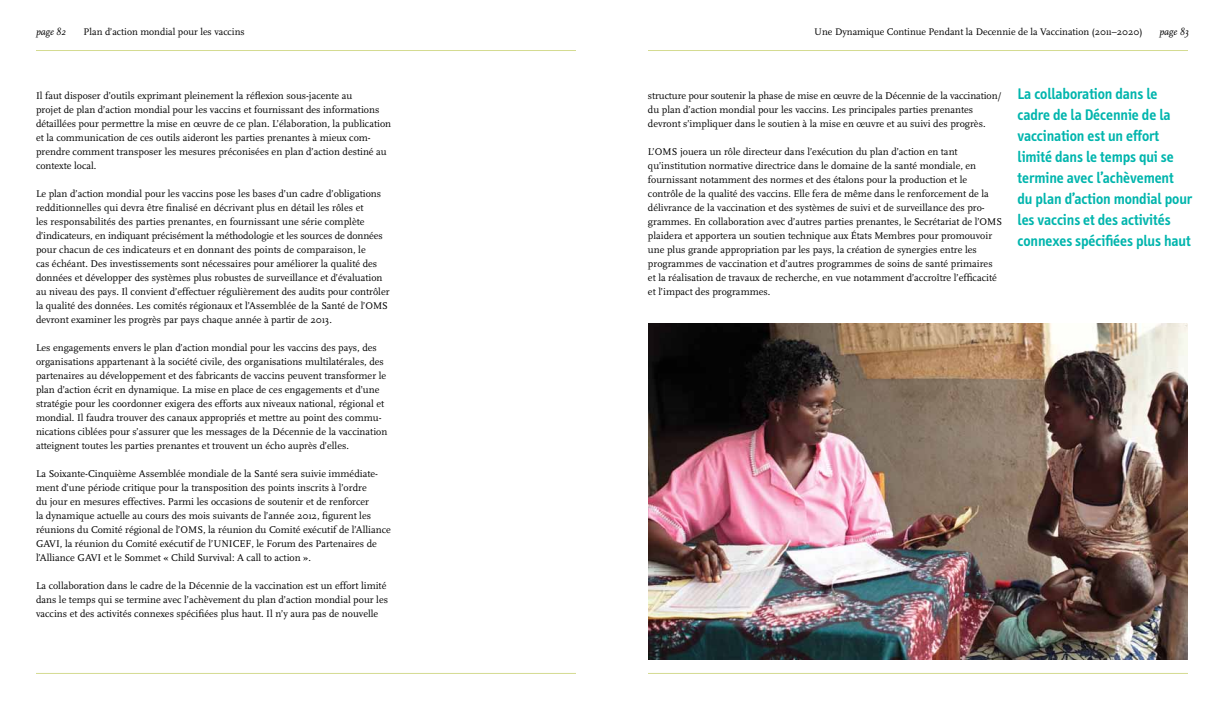
<style>
.page{position:relative;width:1224px;height:720px;background:#fff}
.page>*{position:absolute;margin:0;border:0;box-sizing:border-box;transform-origin:0 0}
.t1{font:600 15.8px/21px "Info";color:#00b5ad}
.t2{font:10.2px/14px "Scala";color:#000}
.t3{font:10px "Scala";color:#000}
.t4{font:italic 10px "Scala";color:#000}
</style>
<div class="page">
<hr style="left:36px;top:50px;width:540px;height:1px;background:#d4db91">
<hr style="left:36px;top:673px;width:540px;height:1px;background:#d4db91">
<img style="left:648px;top:323px;width:540px;height:336px">
<hr style="left:648px;top:50px;width:540px;height:1px;background:#d4db91">
<hr style="left:648px;top:673px;width:540px;height:1px;background:#d4db91">
<p class="t4" style="left:36px;top:26px;width:31px">page 82</p>
<p class="t3" style="left:84px;top:26px;width:163px">Plan d’action mondial pour les vaccins</p>
<p class="t3" style="left:814px;top:26px;width:330px">Une Dynamique Continue Pendant la Decennie de la Vaccination (2011–2020)</p>
<p class="t4" style="left:1159px;top:26px;width:31px">page 83</p>
<p class="t2" style="left:36px;top:89px;width:357px">Il faut disposer d’outils exprimant pleinement la réflexion sous-jacente au<br>projet de plan d’action mondial pour les vaccins et fournissant des informations détaillées pour permettre la mise en œuvre de ce plan. L’élaboration, la publication et la communication de ces outils aideront les parties prenantes à mieux com&shy;prendre comment transposer les mesures préconisées en plan d’action destiné au contexte local.</p>
<p class="t2" style="left:36px;top:187px;width:355px">Le plan d’action mondial pour les vaccins pose les bases d’un cadre d’obligations redditionnelles qui devra être finalisé en décrivant plus en détail les rôles et<br>les responsabilités des parties prenantes, en fournissant une série complète d’indicateurs, en indiquant précisément la méthodologie et les sources de données pour chacun de ces indicateurs et en donnant des points de comparaison, le<br>cas échéant. Des investissements sont nécessaires pour améliorer la qualité des données et développer des systèmes plus robustes de surveillance et d’évaluation au niveau des pays. Il convient d’effectuer régulièrement des audits pour contrôler la qualité des données. Les comités régionaux et l’Assemblée de la Santé de l’OMS devront examiner les progrès par pays chaque année à partir de 2013.</p>
<p class="t2" style="left:36px;top:341px;width:353px">Les engagements envers le plan d’action mondial pour les vaccins des pays, des organisations appartenant à la société civile, des organisations multilatérales, des partenaires au développement et des fabricants de vaccins peuvent transformer le plan d’action écrit en dynamique. La mise en place de ces engagements et d’une stratégie pour les coordonner exigera des efforts aux niveaux national, régional et mondial. Il faudra trouver des canaux appropriés et mettre au point des commu&shy;nications ciblées pour s’assurer que les messages de la Décennie de la vaccination atteignent toutes les parties prenantes et trouvent un écho auprès d’elles.</p>
<p class="t2" style="left:36px;top:467px;width:356px">La Soixante-Cinquième Assemblée mondiale de la Santé sera suivie immédiate&shy;ment d’une période critique pour la transposition des points inscrits à l’ordre<br>du jour en mesures effectives. Parmi les occasions de soutenir et de renforcer<br>la dynamique actuelle au cours des mois suivants de l’année 2012, figurent les réunions du Comité régional de l’OMS, la réunion du Comité exécutif de l’Alliance GAVI, la réunion du Comité exécutif de l’UNICEF, le Forum des Partenaires de l’Alliance GAVI et le Sommet « Child Survival: A call to action ».</p>
<p class="t2" style="left:36px;top:579px;width:354px">La collaboration dans le cadre de la Décennie de la vaccination est un effort limité dans le temps qui se termine avec l’achèvement du plan d’action mondial pour les vaccins et des activités connexes spécifiées plus haut. Il n’y aura pas de nouvelle</p>
<p class="t2" style="left:648px;top:89px;width:355px">structure pour soutenir la phase de mise en œuvre de la Décennie de la vaccination/ du plan d’action mondial pour les vaccins. Les principales parties prenantes devront s’impliquer dans le soutien à la mise en œuvre et au suivi des progrès.</p>
<p class="t2" style="left:648px;top:145px;width:356px">L’OMS jouera un rôle directeur dans l’exécution du plan d’action en tant qu’institution normative directrice dans le domaine de la santé mondiale, en fournissant notamment des normes et des étalons pour la production et le contrôle de la qualité des vaccins. Elle fera de même dans le renforcement de la délivrance de la vaccination et des systèmes de suivi et de surveillance des pro&shy;grammes. En collaboration avec d’autres parties prenantes, le Secrétariat de l’OMS plaidera et apportera un soutien technique aux États Membres pour promouvoir une plus grande appropriation par les pays, la création de synergies entre les programmes de vaccination et d’autres programmes de soins de santé primaires et la réalisation de travaux de recherche, en vue notamment d’accroître l’efficacité et l’impact des programmes.</p>
<h1 class="t1" style="left:1018px;top:84px;width:176px">La collaboration dans le cadre de la Décennie de la vaccination est un effort limité dans le temps qui se termine avec l’achèvement du plan d’action mondial pour les vaccins et des activités connexes spécifiées plus haut</h1>
</div>
